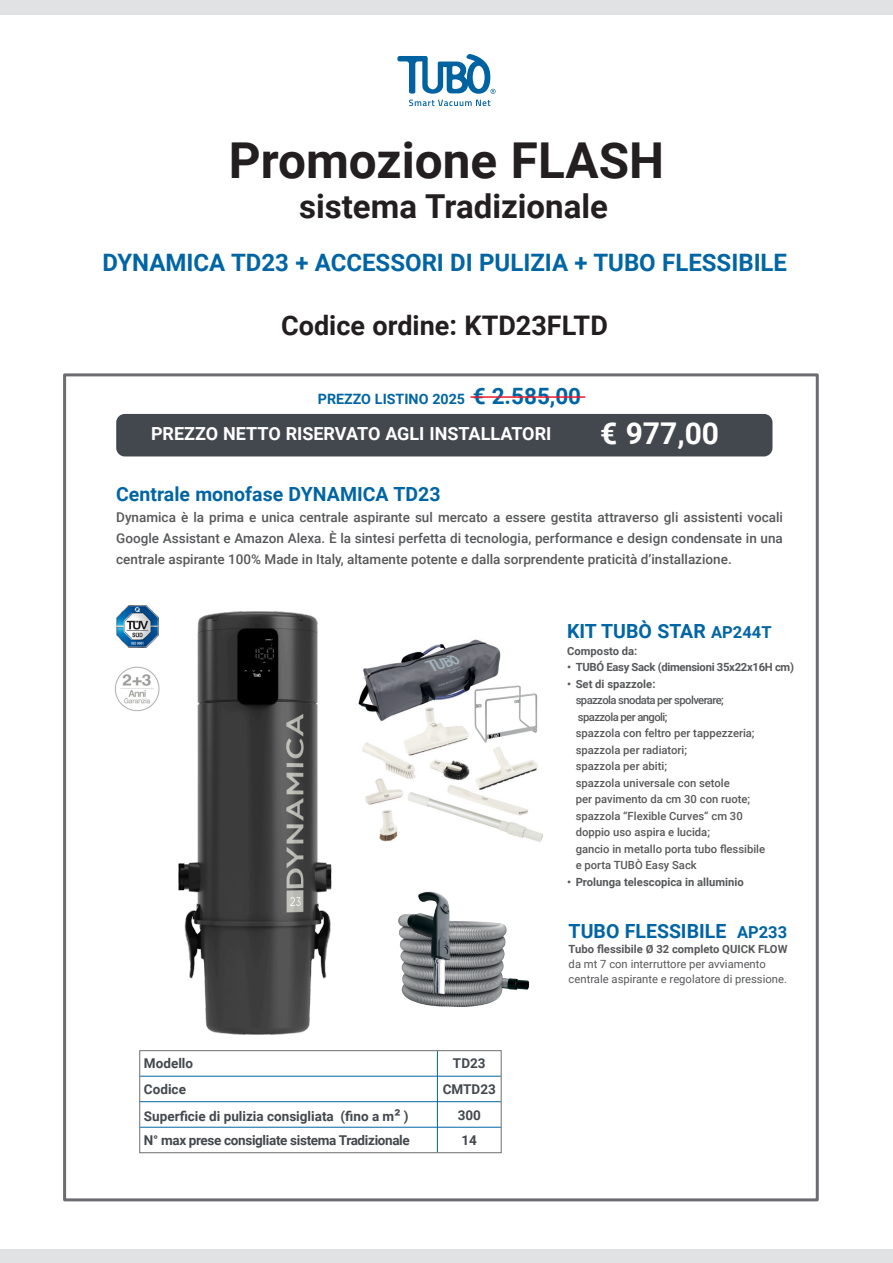
<style>
.page{position:relative;width:893px;height:1263px;background:#fff}
.page>*{position:absolute;margin:0;border:0;box-sizing:border-box;transform-origin:0 0}
.t1{font:700 49.5px "Roboto";color:#231f20}
.t2{font:700 33px "Roboto";color:#231f20}
.t3{font:700 30px "Roboto";color:#fff}
.t4{font:700 27px "Roboto";color:#231f20}
.t5{font:700 24px "Roboto";color:#0065a4}
.t6{font:700 19.5px "Roboto";color:#0065a4}
.t7{font:700 18px "Roboto";color:#fff}
.t8{font:700 14.25px "Roboto";color:#0065a4}
.t9{font:500 13.5px/21px "Roboto";color:#57585a;text-align:justify}
.t10{font:700 13.5px "Roboto";color:#43484e}
.t11{font:700 13.5px "Roboto";letter-spacing:-.025em;color:#43484e}
.t12{font:500 11.25px/16.5px "Roboto";color:#57585a}
.t13{font:700 11.25px "Roboto";color:#57585a}
.t14{font:11.25px/15px "Roboto";color:#57585a}
.t15{font:700 11.25px "Roboto";letter-spacing:-.025em;color:#57585a}
.s1{font-size:22.5px}
.s2{font-size:16.5px}
</style>
<div class="page">
<div style="left:63px;top:373px;width:756px;height:828px;border:3px solid #6c6d70"></div>
<img style="left:358px;top:639px;width:185px;height:203px">
<img style="left:398px;top:891px;width:131px;height:116px">
<img style="left:116px;top:605px;width:43px;height:43px">
<div style="left:116px;top:414px;width:656px;height:42px;background:#43484e;border-radius:9px"></div>
<div style="left:0;top:0;width:893px;height:15px;background:#e1e2e4"></div>
<img style="left:178px;top:612px;width:154px;height:422px">
<div style="left:0;top:1249px;width:893px;height:14px;background:#e1e2e4"></div>
<svg style="left:397px;top:54px;width:99px;height:40px"></svg>
<svg style="left:409px;top:100px;width:81px;height:6px"></svg>
<img style="left:114px;top:666px;width:46px;height:46px">
<hr style="left:139px;top:1050px;width:1px;height:103px;background:#6c6d70">
<hr style="left:501px;top:1050px;width:1px;height:103px;background:#6c6d70">
<hr style="left:437px;top:1051px;width:1px;height:101px;background:#0065a4">
<hr style="left:140px;top:1050px;width:361px;height:1px;background:#6c6d70">
<hr style="left:140px;top:1152px;width:361px;height:1px;background:#6c6d70">
<hr style="left:140px;top:1076px;width:361px;height:1px;background:#0065a4">
<hr style="left:140px;top:1101px;width:361px;height:1px;background:#0065a4">
<hr style="left:140px;top:1127px;width:361px;height:1px;background:#0065a4">
<hr style="left:470px;top:396px;width:115px;height:2px;background:#ee1a2e">
<h1 class="t1" style="left:229px;top:141px;width:437px">Promozione FLASH</h1>
<h2 class="t2" style="left:299px;top:193px;width:310px">sistema Tradizionale</h2>
<h3 class="t5" style="left:102px;top:253px;width:686px">DYNAMICA TD23 + ACCESSORI DI PULIZIA + TUBO FLESSIBILE</h3>
<h3 class="t4" style="left:281px;top:314px;width:328px">Codice ordine: KTD23FLTD</h3>
<p class="t8" style="left:318px;top:393px;width:265px">PREZZO LISTINO 2025 <span class="s1">€ 2.585,00</span></p>
<h3 class="t7" style="left:151px;top:426px;width:402px">PREZZO NETTO RISERVATO AGLI INSTALLATORI</h3>
<h3 class="t3" style="left:600px;top:421px;width:120px">€ 977,00</h3>
<h3 class="t6" style="left:116px;top:486px;width:326px">Centrale monofase DYNAMICA TD23</h3>
<p class="t9" style="left:116px;top:508px;width:668px">Dynamica è la prima e unica centrale aspirante sul mercato a essere gestita attraverso gli assistenti vocali Google Assistant e Amazon Alexa. È la sintesi perfetta di tecnologia, performance e design condensate in una centrale aspirante 100% Made in Italy, altamente potente e dalla sorprendente praticità d’installazione.</p>
<h3 class="t6" style="left:567px;top:623px;width:206px">KIT TUBÒ STAR <span class="s2">AP244T</span></h3>
<p class="t13" style="left:567px;top:646px;width:72px">Composto da:</p>
<p class="t15" style="left:567px;top:663px;width:228px">• TUBÓ Easy Sack (dimensioni 35x22x16H cm)</p>
<p class="t13" style="left:567px;top:679px;width:90px">• Set di spazzole:</p>
<p class="t12" style="left:576px;top:693px;width:191px">spazzola snodata per spolverare; spazzola per angoli;<br>spazzola con feltro per tappezzeria; spazzola per radiatori;<br>spazzola per abiti;<br>spazzola universale con setole<br>per pavimento da cm 30 con ruote; spazzola “Flexible Curves” cm 30 doppio uso aspira e lucida;<br>gancio in metallo porta tubo flessibile e porta TUBÒ Easy Sack</p>
<p class="t13" style="left:567px;top:877px;width:178px">• Prolunga telescopica in alluminio</p>
<p class="t10" style="left:144px;top:1058px;width:51px">Modello</p>
<p class="t10" style="left:453px;top:1058px;width:34px">TD23</p>
<p class="t10" style="left:144px;top:1084px;width:44px">Codice</p>
<p class="t10" style="left:443px;top:1084px;width:55px">CMTD23</p>
<p class="t10" style="left:144px;top:1110px;width:266px">Superficie di pulizia consigliata (fino a m<span class="s2">²</span> )</p>
<p class="t10" style="left:458px;top:1109px;width:25px">300</p>
<p class="t11" style="left:144px;top:1135px;width:267px">N° max prese consigliate sistema Tradizionale</p>
<p class="t10" style="left:462px;top:1135px;width:17px">14</p>
<h3 class="t6" style="left:569px;top:923px;width:220px">TUBO FLESSIBILE <span class="s2">AP233</span></h3>
<p class="t13" style="left:569px;top:944px;width:220px">Tubo flessibile Ø 32 completo QUICK FLOW</p>
<p class="t14" style="left:569px;top:957px;width:220px">da mt 7 con interruttore per avviamento centrale aspirante e regolatore di pressione.</p>
</div>
